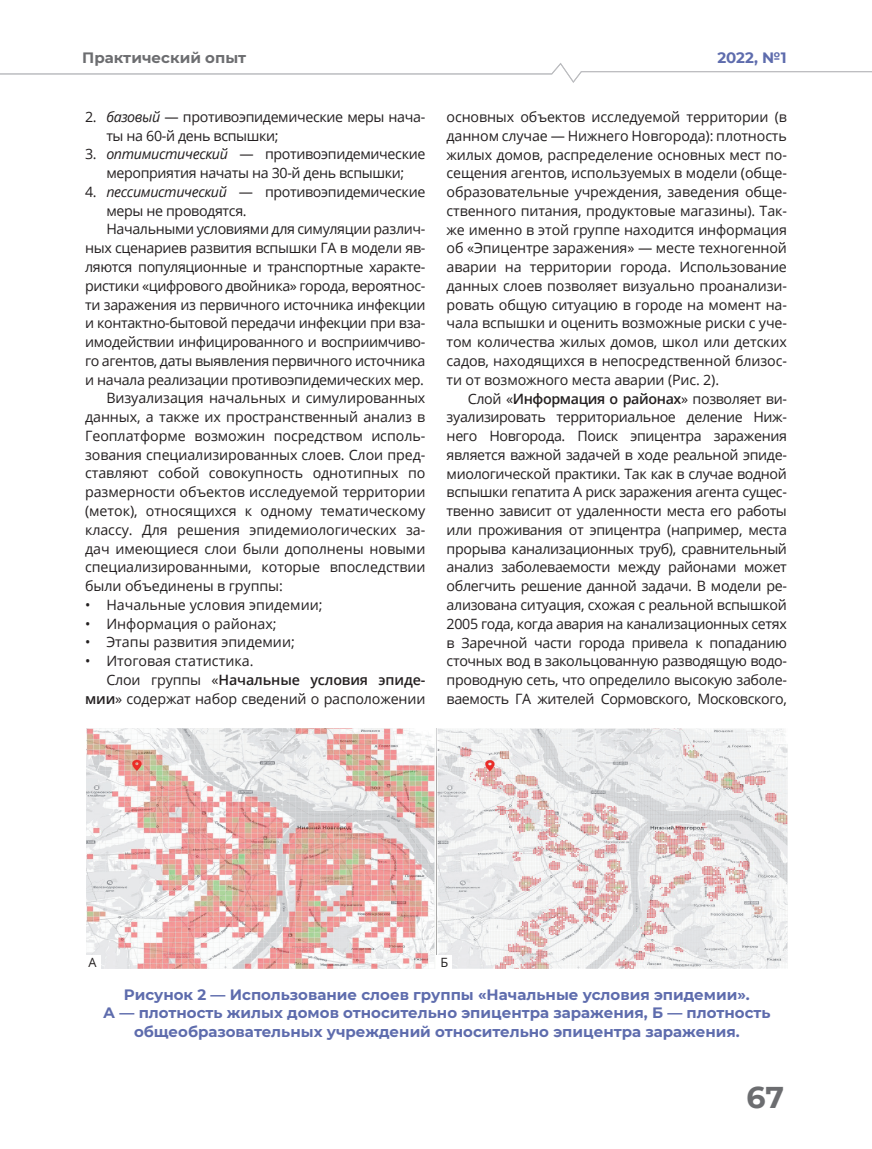
<style>
.page{position:relative;width:872px;height:1149px;background:#fff}
.page>*{position:absolute;margin:0;border:0;box-sizing:border-box;transform-origin:0 0}
.t1{font:700 30px "Montserrat";color:#6c6d70}
.t2{font:700 15px/18.5px "Montserrat";color:#5e6cad;text-align:center}
.t3{font:700 15px "Montserrat";color:#6c6d70}
.t4{font:14.25px/18.8px "Open Sans";letter-spacing:-.01em;color:#231f20;text-align:justify}
.t5{font:600 14.25px "Open Sans";letter-spacing:-.01em;color:#231f20}
.t6{font:12.75px "Open Sans";color:#231f20}
.s1{font-style:italic}
.s2{font-weight:400}
.s3{font-weight:600}
</style>
<div class="page">
<svg style="left:0;top:63px;width:872px;height:20px"></svg>
<img style="left:86px;top:728px;width:701px;height:240px">
<div style="left:85px;top:954px;width:15px;height:14px;background:#fff"></div>
<div style="left:437px;top:954px;width:15px;height:14px;background:#fff"></div>
<p class="t3" style="left:82px;top:47px;width:165px">П рактический опыт</p>
<p class="t4" style="left:106px;top:107px;width:320px;text-indent:-21px">2. <span class="s1">базовый</span> — противоэпидемические меры нача&shy;ты на 60-й день вспышки;</p>
<p class="t4" style="left:85px;top:144px;width:342px;text-align:center">3. <span class="s1">оптимистический</span> — противоэпидемические мероприятия начаты на 30-й день вспышки;</p>
<p class="t4" style="left:85px;top:182px;width:342px">4. <span class="s1">пессимистический</span> — противоэпидемические</p>
<p class="t4" style="left:106px;top:201px;width:142px">меры не проводятся.</p>
<p class="t4" style="left:106px;top:219px;width:320px">Начальными условиями для симуляции различ-</p>
<p class="t4" style="left:85px;top:238px;width:342px">ных сценариев развития вспышки ГА в модели яв-</p>
<p class="t4" style="left:85px;top:257px;width:342px">ляются популяционные и транспортные характе-</p>
<p class="t4" style="left:85px;top:276px;width:342px">ристики «цифрового двойника» города, вероятнос-</p>
<p class="t4" style="left:85px;top:294px;width:342px">ти заражения из первичного источника инфекции</p>
<p class="t4" style="left:85px;top:313px;width:342px">и контактно-бытовой передачи инфекции при вза-</p>
<p class="t4" style="left:85px;top:332px;width:342px">имодействии инфицированного и восприимчиво-</p>
<p class="t4" style="left:85px;top:351px;width:342px">го агентов, даты выявления первичного источника</p>
<p class="t4" style="left:85px;top:369px;width:340px">и начала реализации противоэпидемических мер.</p>
<p class="t4" style="left:106px;top:388px;width:320px">Визуализация начальных и симулированных</p>
<p class="t4" style="left:85px;top:407px;width:342px">данных, а также их пространственный анализ в</p>
<p class="t4" style="left:85px;top:426px;width:342px">Геоплатформе возможин посредством исполь-</p>
<p class="t4" style="left:85px;top:444px;width:342px">зования специализированных слоев. Слои пред-</p>
<p class="t4" style="left:85px;top:463px;width:342px">ставляют собой совокупность однотипных по</p>
<p class="t4" style="left:85px;top:482px;width:342px">размерности объектов исследуемой территории</p>
<p class="t4" style="left:85px;top:501px;width:342px">(меток), относящихся к одному тематическому</p>
<p class="t4" style="left:85px;top:519px;width:342px">классу. Для решения эпидемиологических за-</p>
<p class="t4" style="left:85px;top:538px;width:342px">дач имеющиеся слои были дополнены новыми</p>
<p class="t4" style="left:85px;top:557px;width:342px">специализированными, которые впоследствии</p>
<p class="t4" style="left:85px;top:576px;width:199px">были объединены в группы:</p>
<p class="t4" style="left:85px;top:594px;width:239px">• Начальные условия эпидемии;</p>
<p class="t4" style="left:85px;top:613px;width:193px">• Информация о районах;</p>
<p class="t4" style="left:85px;top:632px;width:211px">• Этапы развития эпидемии;</p>
<p class="t4" style="left:85px;top:651px;width:170px">• Итоговая статистика.</p>
<p class="t5" style="left:106px;top:669px;width:320px"><span class="s2">Слои группы «</span>Начальные условия эпиде-</p>
<p class="t4" style="left:85px;top:688px;width:342px"><span class="s3">мии</span>» содержат набор сведений о расположении</p>
<p class="t2" style="left:717px;top:47px;width:71px">2022, №1</p>
<p class="t4" style="left:446px;top:107px;width:342px">основных объектов исследуемой территории (в данном случае — Нижнего Новгорода): плотность жилых домов, распределение основных мест по&shy;сещения агентов, используемых в модели (обще&shy;образовательные учреждения, заведения обще&shy;ственного питания, продуктовые магазины). Так&shy;же именно в этой группе находится информация об «Эпицентре заражения» — месте техногенной аварии на территории города. Использование данных слоев позволяет визуально проанализи&shy;ровать общую ситуацию в городе на момент на&shy;чала вспышки и оценить возможные риски с уче&shy;том количества жилых домов, школ или детских садов, находящихся в непосредственной близос&shy;ти от возможного места аварии (Рис. 2).</p>
<p class="t4" style="left:446px;top:388px;width:342px;text-indent:21px">Слой «<span class="s3">Информация о районах</span>» позволяет ви&shy;зуализировать территориальное деление Ниж&shy;него Новгорода. Поиск эпицентра заражения является важной задачей в ходе реальной эпиде&shy;миологической практики. Так как в случае водной вспышки гепатита A риск заражения агента сущес&shy;твенно зависит от удаленности места его работы или проживания от эпицентра (например, места прорыва канализационных труб), сравнительный анализ заболеваемости между районами может облегчить решение данной задачи. В модели ре&shy;ализована ситуация, схожая с реальной вспышкой 2005 года, когда авария на канализационных сетях в Заречной части города привела к попаданию сточных вод в закольцованную разводящую водо&shy;проводную сеть, что определило высокую заболе&shy;ваемость ГА жителей Сормовского, Московского,</p>
<p class="t6" style="left:89px;top:952px;width:10px">A</p>
<p class="t6" style="left:440px;top:952px;width:9px">Б</p>
<p class="t2" style="left:103px;top:983px;width:669px">Рисунок 2 — Использование слоев группы «Начальные условия эпидемии».<br>А — плотность жилых домов относительно эпицентра заражения, Б — плотность общеобразовательных учреждений относительно эпицентра заражения.</p>
<h1 class="t1" style="left:746px;top:1075px;width:39px">67</h1>
</div>
